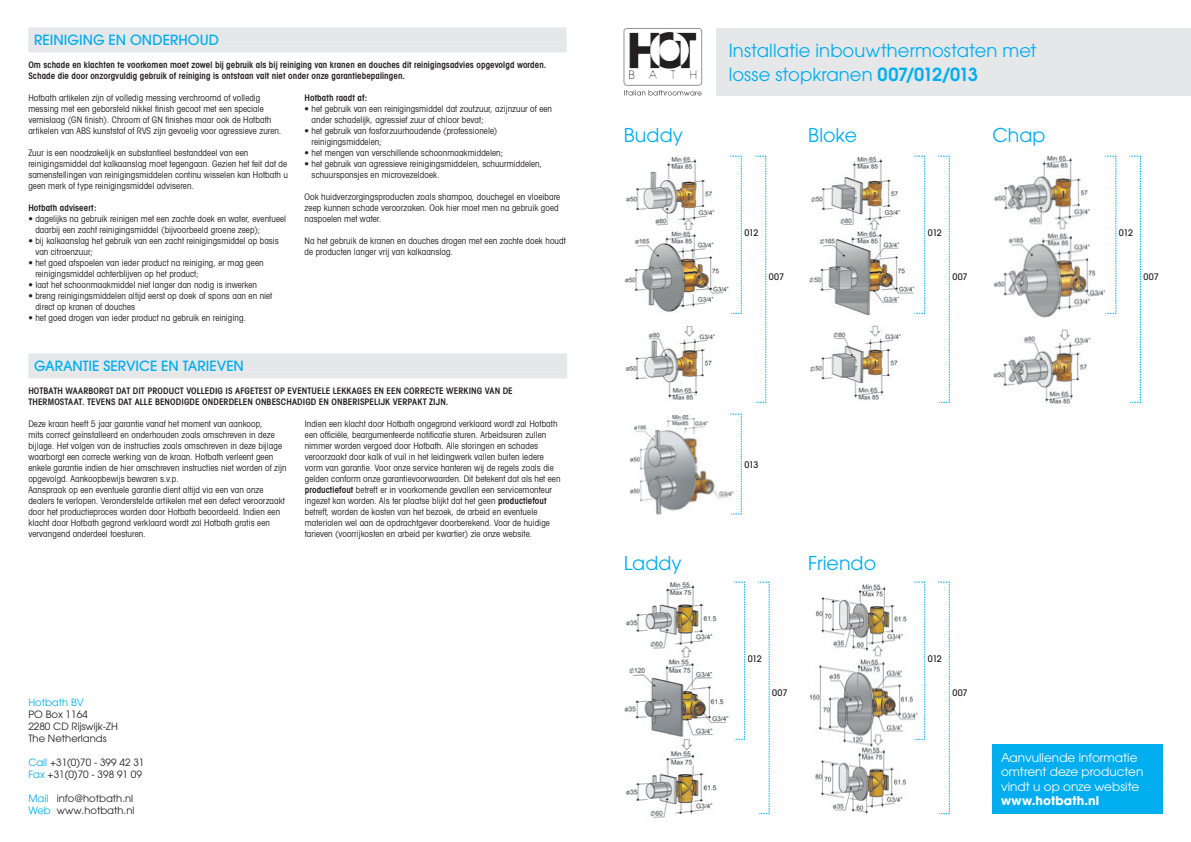
<style>
.page{position:relative;width:1191px;height:842px;background:#fff}
.page>*{position:absolute;margin:0;border:0;box-sizing:border-box;transform-origin:0 0}
.t1{font:19px "Avant Garde";color:#00aeef}
.titel{font:18px/24px "Avant Garde";letter-spacing:.005em;color:#00aeef}
.kop{font:500 14px "Avant Garde";color:#00aeef}
.plat{font:12px/14.4px "Avant Garde";letter-spacing:.005em;color:#fff}
.tekst{font:10px "Avant Garde";color:#231f20}
.tekst-2{font:10px "Avant Garde";color:#00aeef}
.plat-2{font:condensed 9px/11px "Avant Garde";letter-spacing:.01em;color:#231f20}
.plat-3{font:600 condensed 9px/11px "Avant Garde";letter-spacing:.01em;color:#231f20}
.t2{font:500 9px "Avant Garde";letter-spacing:-.045em;color:#231f20}
.s1{font-weight:600}
.s2{color:#00aeef}
.s3{font-weight:700}
</style>
<div class="page">
<img style="left:809px;top:582px;width:117px;height:232px">
<div style="left:716px;top:28px;width:475px;height:67px;background:#e6e7e9"></div>
<img style="left:624px;top:157px;width:105px;height:243px">
<img style="left:809px;top:156px;width:117px;height:244px">
<img style="left:993px;top:156px;width:111px;height:248px">
<img style="left:629px;top:32px;width:68px;height:47px">
<div style="left:624px;top:28px;width:78px;height:57px;border:1px solid #939598;border-radius:3px"></div>
<svg style="left:624px;top:90px;width:77px;height:5px"></svg>
<img style="left:630px;top:416px;width:99px;height:98px">
<svg style="left:1104px;top:156px;width:12px;height:158px"></svg>
<svg style="left:913px;top:156px;width:12px;height:158px"></svg>
<svg style="left:913px;top:582px;width:12px;height:158px"></svg>
<svg style="left:730px;top:156px;width:12px;height:158px"></svg>
<svg style="left:729px;top:414px;width:13px;height:101px"></svg>
<svg style="left:1129px;top:156px;width:12px;height:247px"></svg>
<svg style="left:938px;top:156px;width:12px;height:247px"></svg>
<svg style="left:938px;top:582px;width:12px;height:232px"></svg>
<svg style="left:754px;top:156px;width:12px;height:247px"></svg>
<svg style="left:758px;top:582px;width:12px;height:232px"></svg>
<div style="left:992px;top:744px;width:170px;height:70px;background:#00aeef"></div>
<img style="left:624px;top:582px;width:122px;height:236px">
<div style="left:28px;top:353px;width:539px;height:18px;background:#e6e7e9"></div>
<div style="left:28px;top:371px;width:539px;height:7px;background:#e6e7e9"></div>
<div style="left:28px;top:27px;width:538px;height:18px;background:#e6e7e9"></div>
<div style="left:28px;top:45px;width:538px;height:7px;background:#e6e7e9"></div>
<p class="kop" style="left:34px;top:32px;width:186px">REINIGING EN ONDERHOUD</p>
<p class="plat-3" style="left:28px;top:60px;width:519px">Om schade en klachten te voorkomen moet zowel bij gebruik als bij reiniging van kranen en douches dit reinigingsadvies opgevolgd worden.<br>Schade die door onzorgvuldig gebruik of reiniging is ontstaan valt niet onder onze garantiebepalingen.</p>
<p class="plat-2" style="left:28px;top:92px;width:254px">Hotbath artikelen zijn of volledig messing verchroomd of volledig messing met een geborsteld nikkel finish gecoat met een speciale vernislaag (GN finish). Chroom of GN finishes maar ook de Hotbath artikelen van ABS kunststof of RVS zijn gevoelig voor agressieve zuren.</p>
<p class="plat-2" style="left:28px;top:147px;width:261px">Zuur is een noodzakelijk en substantieel bestanddeel van een reinigingsmiddel dat kalkaanslag moet tegengaan. Gezien het feit dat de samenstellingen van reinigingsmiddelen continu wisselen kan Hotbath u geen merk of type reinigingsmiddel adviseren.</p>
<p class="plat-3" style="left:28px;top:203px;width:70px">Hotbath adviseert:</p>
<p class="plat-2" style="left:35px;top:213px;width:252px;text-indent:-7px">• dagelijks na gebruik reinigen met een zachte doek en water, eventueel daarbij een zacht reinigingsmiddel (bijvoorbeeld groene zeep);</p>
<p class="plat-2" style="left:35px;top:235px;width:245px;text-indent:-7px">• bij kalkaanslag het gebruik van een zacht reinigingsmiddel op basis van citroenzuur;</p>
<p class="plat-2" style="left:35px;top:257px;width:230px;text-indent:-7px">• het goed afspoelen van ieder product na reiniging, er mag geen reinigingsmiddel achterblijven op het product;</p>
<p class="plat-2" style="left:28px;top:279px;width:230px">• laat het schoonmaakmiddel niet langer dan nodig is inwerken</p>
<p class="plat-2" style="left:35px;top:290px;width:238px;text-indent:-7px">• breng reinigingsmiddelen altijd eerst op doek of spons aan en niet direct op kranen of douches</p>
<p class="plat-2" style="left:28px;top:312px;width:219px">• het goed drogen van ieder product na gebruik en reiniging.</p>
<p class="plat-3" style="left:304px;top:93px;width:64px">Hotbath raadt af:</p>
<p class="plat-2" style="left:311px;top:103px;width:242px;text-indent:-7px">• het gebruik van een reinigingsmiddel dat zoutzuur, azijnzuur of een ander schadelijk, agressief zuur of chloor bevat;</p>
<p class="plat-2" style="left:311px;top:125px;width:187px;text-indent:-7px">• het gebruik van fosforzuurhoudende (professionele) reinigingsmiddelen;</p>
<p class="plat-2" style="left:304px;top:147px;width:200px">• het mengen van verschillende schoonmaakmiddelen;</p>
<p class="plat-2" style="left:311px;top:158px;width:232px;text-indent:-7px">• het gebruik van agressieve reinigingsmiddelen, schuurmiddelen, schuursponsjes en microvezeldoek.</p>
<p class="plat-2" style="left:304px;top:191px;width:257px">Ook huidverzorgingsproducten zoals shampoo, douchegel en vloeibare zeep kunnen schade veroorzaken. Ook hier moet men na gebruik goed naspoelen met water.</p>
<p class="plat-2" style="left:304px;top:235px;width:263px">Na het gebruik de kranen en douches drogen met een zachte doek houdt de producten langer vrij van kalkaanslag.</p>
<p class="kop" style="left:34px;top:358px;width:211px">GARANTIE SERVICE EN TARIEVEN</p>
<p class="plat-3" style="left:28px;top:385px;width:486px">HOTBATH WAARBORGT DAT DIT PRODUCT VOLLEDIG IS AFGETEST OP EVENTUELE LEKKAGES EN EEN CORRECTE WERKING VAN DE<br>THERMOSTAAT. TEVENS DAT ALLE BENODIGDE ONDERDELEN ONBESCHADIGD EN ONBERISPELIJK VERPAKT ZIJN.</p>
<p class="plat-2" style="left:28px;top:418px;width:260px">Deze kraan heeft 5 jaar garantie vanaf het moment van aankoop,<br>mits correct geïnstalleerd en onderhouden zoals omschreven in deze bijlage. Het volgen van de instructies zoals omschreven in deze bijlage waarborgt een correcte werking van de kraan. Hotbath verleent geen enkele garantie indien de hier omschreven instructies niet worden of zijn opgevolgd. Aankoopbewijs bewaren s.v.p.</p>
<p class="plat-2" style="left:28px;top:484px;width:258px">Aanspraak op een eventuele garantie dient altijd via een van onze dealers te verlopen. Veronderstelde artikelen met een defect veroorzaakt door het productieproces worden door Hotbath beoordeeld. Indien een klacht door Hotbath gegrond verklaard wordt zal Hotbath gratis een vervangend onderdeel toesturen.</p>
<p class="plat-2" style="left:305px;top:418px;width:257px">Indien een klacht door Hotbath ongegrond verklaard wordt zal Hotbath een officiële, beargumenteerde notificatie sturen. Arbeidsuren zullen nimmer worden vergoed door Hotbath. Alle storingen en schades veroorzaakt door kalk of vuil in het leidingwerk vallen buiten iedere vorm van garantie. Voor onze service hanteren wij de regels zoals die gelden conform onze garantievoorwaarden. Dit betekent dat als het een <span class="s1">productiefout</span> betreft er in voorkomende gevallen een servicemonteur ingezet kan worden. Als ter plaatse blijkt dat het geen <span class="s1">productiefout </span>betreft, worden de kosten van het bezoek, de arbeid en eventuele materialen wel aan de opdrachtgever doorberekend. Voor de huidige tarieven (voorrijkosten en arbeid per kwartier) zie onze website.</p>
<p class="tekst-2" style="left:28px;top:696px;width:57px">Hotbath BV</p>
<p class="tekst" style="left:28px;top:708px;width:61px">PO Box 1164</p>
<p class="tekst" style="left:28px;top:720px;width:91px">2280 CD Rijswijk-ZH</p>
<p class="tekst" style="left:28px;top:732px;width:80px">The Netherlands</p>
<p class="tekst" style="left:28px;top:756px;width:118px"><span class="s2">Call</span> +31(0)70 - 399 42 31</p>
<p class="tekst" style="left:28px;top:768px;width:115px"><span class="s2">Fax</span> +31(0)70 - 398 91 09</p>
<p class="tekst" style="left:28px;top:792px;width:106px"><span class="s2">Mail</span> info@hotbath.nl</p>
<p class="tekst" style="left:28px;top:804px;width:108px"><span class="s2">Web</span> www.hotbath.nl</p>
<p class="t1" style="left:624px;top:124px;width:60px">Buddy</p>
<p class="titel" style="left:729px;top:38px;width:309px">Installatie inbouwthermostaten met losse stopkranen <span class="s1">007/012/013</span></p>
<p class="t1" style="left:808px;top:124px;width:50px">Bloke</p>
<p class="t2" style="left:744px;top:227px;width:16px">012</p>
<p class="t2" style="left:769px;top:271px;width:17px">007</p>
<p class="t1" style="left:992px;top:124px;width:54px">Chap</p>
<p class="t2" style="left:927px;top:227px;width:16px">012</p>
<p class="t2" style="left:1119px;top:227px;width:16px">012</p>
<p class="t2" style="left:952px;top:271px;width:17px">007</p>
<p class="t2" style="left:1143px;top:271px;width:17px">007</p>
<p class="t1" style="left:624px;top:551px;width:59px">Laddy</p>
<p class="t2" style="left:744px;top:459px;width:16px">013</p>
<p class="t1" style="left:808px;top:551px;width:69px">Friendo</p>
<p class="t2" style="left:747px;top:653px;width:16px">012</p>
<p class="t2" style="left:772px;top:687px;width:17px">007</p>
<p class="t2" style="left:927px;top:653px;width:16px">012</p>
<p class="t2" style="left:952px;top:687px;width:17px">007</p>
<p class="plat" style="left:1001px;top:750px;width:144px">Aanvullende informatie omtrent deze producten vindt u op onze website <span class="s3">www.hotbath.nl</span></p>
</div>
